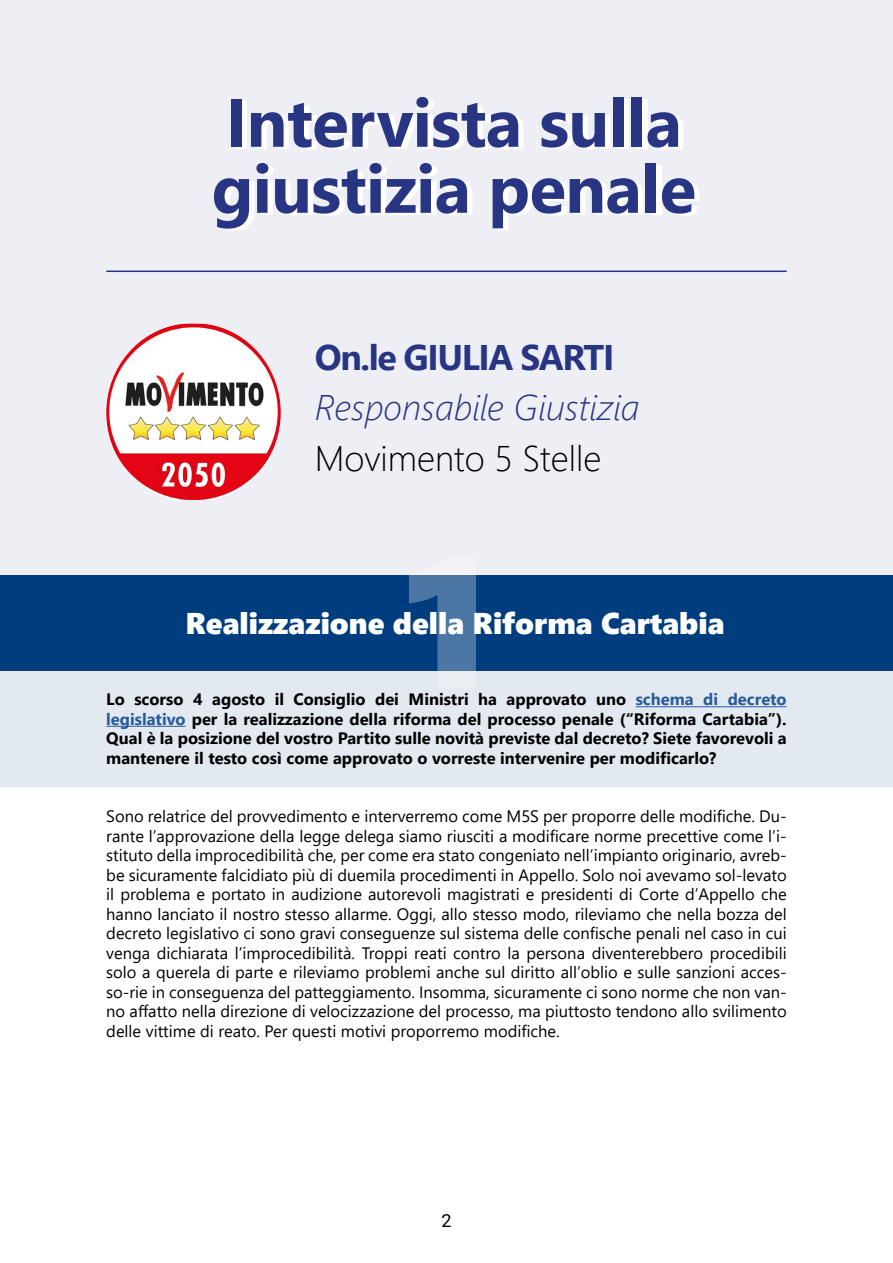
<style>
.page{position:relative;width:893px;height:1263px;background:#fff}
.page>*{position:absolute;margin:0;border:0;box-sizing:border-box;transform-origin:0 0}
.t1{font:185.4px "Segoe UI Black";color:#fff}
.t2{font:700 67.5px/66px "Segoe UI";letter-spacing:-.01em;color:#283583}
.t3{font:italic 300 35.55px "Segoe UI";color:#283583}
.t4{font:700 35.55px "Segoe UI";letter-spacing:-.04em;color:#283583}
.t5{font:300 35.55px "Segoe UI";color:#000}
.t6{font:30px "Segoe UI Black";color:#fff}
.t7{font:18px "Roboto";color:#000}
.t8{font:16.5px/19.5px "Segoe UI";color:#000;text-align:justify}
.t9{font:700 16.5px/19.5px "Segoe UI";color:#000;text-align:justify}
.s1{color:#275b9b}
</style>
<div class="page">
<div style="left:0;top:669px;width:893px;height:117px;background:#e3e9f0"></div>
<div style="left:0;top:575px;width:893px;height:95px;background:#003d7e"></div>
<div style="left:0;top:0;width:893px;height:574px;background:#eeeff5"></div>
<img style="left:106px;top:324px;width:175px;height:176px">
<hr style="left:892px;top:575px;width:1px;height:96px;background:#003d7e">
<hr style="left:636px;top:706px;width:151px;height:1px;background:#275b9b">
<hr style="left:106px;top:726px;width:80px;height:1px;background:#275b9b">
<hr style="left:892px;top:104px;width:1px;height:117px;background:#003d7e">
<hr style="left:106px;top:271px;width:681px;height:1px;background:#283583">
<h2 class="t2" style="left:212px;top:85px;width:486px">Intervista sulla giustizia penale</h2>
<h3 class="t4" style="left:315px;top:324px;width:301px">On.le GIULIA SARTI</h3>
<h3 class="t3" style="left:315px;top:374px;width:326px">Responsabile Giustizia</h3>
<h3 class="t5" style="left:315px;top:425px;width:288px">Movimento 5 Stelle</h3>
<h1 class="t1" style="left:402px;top:488px;width:91px">1</h1>
<p class="t9" style="left:106px;top:688px;width:682px;text-indent:529px"><span class="s1">schema di decreto legislativo</span> per la realizzazione della riforma del processo penale (“Riforma Cartabia”).<br>Qual è la posizione del vostro Partito sulle novità previste dal decreto? Siete favorevoli a mantenere il testo così come approvato o vorreste intervenire per modificarlo?</p>
<h3 class="t6" style="left:185px;top:601px;width:540px">Realizzazione della Riforma Cartabia</h3>
<p class="t9" style="left:106px;top:688px;width:521px">Lo scorso 4 agosto il Consiglio dei Ministri ha approvato uno</p>
<p class="t8" style="left:106px;top:805px;width:682px">Sono relatrice del provvedimento e interverremo come M5S per proporre delle modifiche. Du&shy;rante l’approvazione della legge delega siamo riusciti a modificare norme precettive come l’i&shy;stituto della improcedibilità che, per come era stato congeniato nell’impianto originario, avreb&shy;be sicuramente falcidiato più di duemila procedimenti in Appello. Solo noi avevamo sol-levato il problema e portato in audizione autorevoli magistrati e presidenti di Corte d’Appello che hanno lanciato il nostro stesso allarme. Oggi, allo stesso modo, rileviamo che nella bozza del decreto legislativo ci sono gravi conseguenze sul sistema delle confische penali nel caso in cui venga dichiarata l’improcedibilità. Troppi reati contro la persona diventerebbero procedibili solo a querela di parte e rileviamo problemi anche sul diritto all’oblio e sulle sanzioni acces&shy;so-rie in conseguenza del patteggiamento. Insomma, sicuramente ci sono norme che non van&shy;no affatto nella direzione di velocizzazione del processo, ma piuttosto tendono allo svilimento delle vittime di reato. Per questi motivi proporremo modifiche.</p>
<p class="t7" style="left:441px;top:1207px;width:12px">2</p>
</div>
